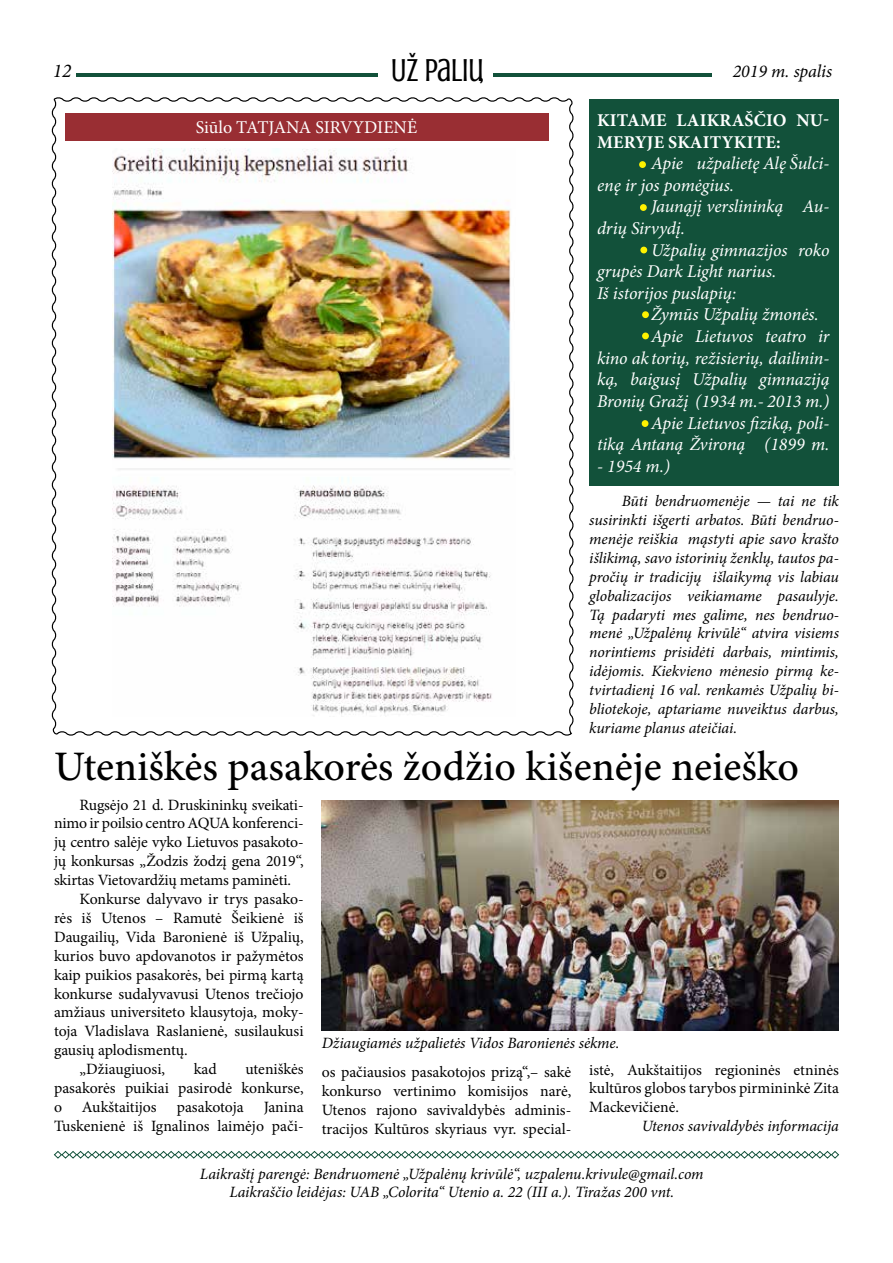
<style>
.page{position:relative;width:893px;height:1263px;background:#fff}
.page>*{position:absolute;margin:0;border:0;box-sizing:border-box;transform-origin:0 0}
.t1{font:500 42px "Minion Pro";color:#000}
.t2{font:32.55px "Crushed";color:#000}
.t3{font:italic 19.5px "Minion Pro";color:#000}
.t4{font:italic 18px/21.6px "Minion Pro";letter-spacing:-.01em;color:#fff}
.t5{font:700 18px/21.6px "Minion Pro";letter-spacing:.01em;color:#fff}
.t6{font:18px "Minion Pro";color:#fff}
.t7{font:italic 18px "Minion Pro";color:#000}
.t8{font:15.75px/18.9px "Minion Pro";letter-spacing:-.005em;color:#000;text-align:justify}
.t9{font:italic 15.75px/18.9px "Minion Pro";letter-spacing:-.005em;color:#000;text-align:center}
</style>
<div class="page">
<hr style="left:77px;top:74px;width:635px;height:3px;background:#12513a">
<div style="left:378px;top:54px;width:114px;height:45px;background:#fff"></div>
<svg style="left:51px;top:97px;width:523px;height:639px"></svg>
<div style="left:589px;top:99px;width:250px;height:387px;background:#12513a"></div>
<div style="left:65px;top:113px;width:484px;height:27px;background:#992e33"></div>
<svg style="left:54px;top:1150px;width:785px;height:9px"></svg>
<img style="left:322px;top:801px;width:516px;height:229px">
<div style="left:639px;top:161px;width:7px;height:7px;border:2px solid #fff200;border-radius:50%"></div>
<div style="left:640px;top:204px;width:7px;height:7px;border:2px solid #fff200;border-radius:50%"></div>
<div style="left:640px;top:247px;width:7px;height:6px;border:2px solid #fff200;border-radius:50%"></div>
<div style="left:642px;top:311px;width:7px;height:7px;border:2px solid #fff200;border-radius:50%"></div>
<div style="left:642px;top:333px;width:7px;height:6px;border:2px solid #fff200;border-radius:50%"></div>
<div style="left:642px;top:420px;width:6px;height:7px;border:2px solid #fff200;border-radius:50%"></div>
<img style="left:112px;top:149px;width:403px;height:567px">
<p class="t3" style="left:53px;top:57px;width:20px">12</p>
<h2 class="t2" style="left:391px;top:52px;width:94px">Už paliu,</h2>
<p class="t6" style="left:196px;top:115px;width:223px">Siūlo TATJANA SIRVYDIENĖ</p>
<p class="t7" style="left:733px;top:59px;width:101px">2019 m. spalis</p>
<p class="t5" style="left:597px;top:109px;width:234px">KITAME LAIKRAŠČIO NU-<br>MERYJE SKAITYKITE:</p>
<p class="t4" style="left:597px;top:153px;width:234px;text-indent:54px">Apie užpalietę Alę Šulci&shy;enę ir jos pomėgius.</p>
<p class="t4" style="left:597px;top:196px;width:234px;text-indent:54px">Jaunąjį verslininką Au&shy;drių Sirvydį.</p>
<p class="t4" style="left:597px;top:239px;width:234px;text-indent:54px">Užpalių gimnazijos roko grupės Dark Light narius.<br>Iš istorijos puslapių:</p>
<p class="t4" style="left:651px;top:304px;width:169px">Žymūs Užpalių žmonės.</p>
<p class="t4" style="left:651px;top:325px;width:180px">Apie Lietuvos teatro ir</p>
<p class="t4" style="left:597px;top:347px;width:234px">kino aktorių, režisierių, dailinin-</p>
<p class="t4" style="left:597px;top:369px;width:234px">ką, baigusį Užpalių gimnaziją</p>
<p class="t4" style="left:597px;top:390px;width:234px">Bronių Gražį (1934 m.- 2013 m.)</p>
<p class="t4" style="left:651px;top:412px;width:180px">Apie Lietuvos fiziką, poli-</p>
<p class="t4" style="left:597px;top:433px;width:234px">tiką Antaną Žvironą (1899 m.</p>
<p class="t4" style="left:597px;top:455px;width:74px">- 1954 m.)</p>
<p class="t9" style="left:589px;top:492px;width:251px;text-align:justify;text-indent:32px">Būti bendruomenėje — tai ne tik susirinkti išgerti arbatos. Būti bendruo&shy;menėje reiškia mąstyti apie savo krašto išlikimą, savo istorinių ženklų, tautos pa&shy;pročių ir tradicijų išlaikymą vis labiau globalizacijos veikiamame pasaulyje.<br>Tą padaryti mes galime, nes bendruo&shy;menė „Užpalėnų krivūlė“ atvira visiems norintiems prisidėti darbais, mintimis, idėjomis. Kiekvieno mėnesio pirmą ke&shy;tvirtadienį 16 val. renkamės Užpalių bi&shy;bliotekoje, aptariame nuveiktus darbus, kuriame planus ateičiai.</p>
<h1 class="t1" style="left:54px;top:739px;width:747px">Uteniškės pasakorės žodžio kišenėje neieško</h1>
<p class="t8" style="left:80px;top:795px;width:226px">Rugsėjo 21 d. Druskininkų sveikati-</p>
<p class="t8" style="left:54px;top:814px;width:251px">nimo ir poilsio centro AQUA konferenci-</p>
<p class="t8" style="left:54px;top:833px;width:251px">jų centro salėje vyko Lietuvos pasakoto-</p>
<p class="t8" style="left:54px;top:852px;width:251px">jų konkursas „Žodzis žodzį gena 2019“,</p>
<p class="t8" style="left:54px;top:871px;width:239px">skirtas Vietovardžių metams paminėti.</p>
<p class="t8" style="left:80px;top:889px;width:226px">Konkurse dalyvavo ir trys pasako-</p>
<p class="t8" style="left:54px;top:908px;width:251px">rės iš Utenos – Ramutė Šeikienė iš</p>
<p class="t8" style="left:54px;top:927px;width:251px">Daugailių, Vida Baronienė iš Užpalių,</p>
<p class="t8" style="left:54px;top:946px;width:251px">kurios buvo apdovanotos ir pažymėtos</p>
<p class="t8" style="left:54px;top:965px;width:251px">kaip puikios pasakorės, bei pirmą kartą</p>
<p class="t8" style="left:54px;top:984px;width:251px">konkurse sudalyvavusi Utenos trečiojo</p>
<p class="t8" style="left:54px;top:1003px;width:251px">amžiaus universiteto klausytoja, moky-</p>
<p class="t8" style="left:54px;top:1022px;width:251px">toja Vladislava Raslanienė, susilaukusi</p>
<p class="t8" style="left:54px;top:1041px;width:135px">gausių aplodismentų.</p>
<p class="t8" style="left:80px;top:1060px;width:87px">„Džiaugiuosi,</p>
<p class="t8" style="left:194px;top:1060px;width:25px">kad</p>
<p class="t8" style="left:54px;top:1060px;width:251px;text-indent:191px">uteniškės pasakorės puikiai pasirodė konkurse, o</p>
<p class="t8" style="left:82px;top:1097px;width:76px">Aukštaitijos</p>
<p class="t8" style="left:177px;top:1097px;width:69px">pasakotoja</p>
<p class="t8" style="left:54px;top:1097px;width:251px;text-align:right">Janina<br>Tuskenienė iš Ignalinos laimėjo pači-</p>
<p class="t9" style="left:322px;top:1033px;width:299px">Džiaugiamės užpalietės Vidos Baronienės sėkme.</p>
<p class="t8" style="left:589px;top:1060px;width:251px">istė, Aukštaitijos regioninės etninės kultūros globos tarybos pirmininkė Zita Mackevičienė.</p>
<p class="t9" style="left:642px;top:1117px;width:199px">Utenos savivaldybės informacija</p>
<p class="t8" style="left:322px;top:1063px;width:251px">os pačiausios pasakotojos prizą“,– sakė konkurso vertinimo komisijos narė, Utenos rajono savivaldybės adminis&shy;tracijos Kultūros skyriaus vyr. special-</p>
<p class="t9" style="left:200px;top:1164px;width:505px">Laikraštį parengė: Bendruomenė „Užpalėnų krivūlė“, uzpalenu.krivule@gmail.com<br>Laikraščio leidėjas: UAB „Colorita“ Utenio a. 22 (III a.). Tiražas 200 vnt.</p>
</div>
